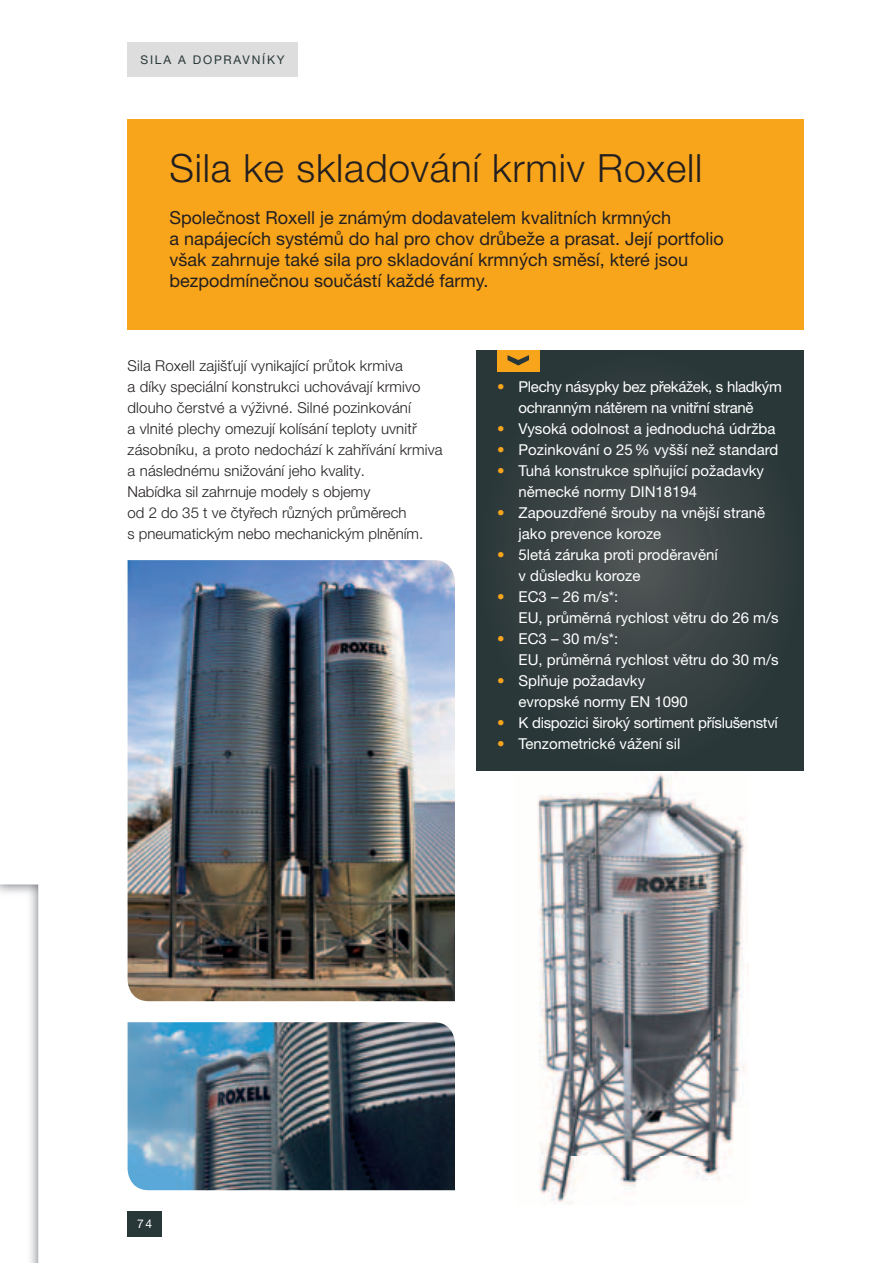
<style>
.page{position:relative;width:893px;height:1263px;background:#fff}
.page>*{position:absolute;margin:0;border:0;box-sizing:border-box;transform-origin:0 0}
.t1{font:300 39px "Helvetica Neue LT Pro";letter-spacing:.02em;color:#231f20}
.t2{font:18px/21px "Helvetica Neue LT Pro";color:#231f20}
.t3{font:15px/21px "Helvetica Neue LT Pro";color:#fff}
.t4{font:300 15px/21px "Helvetica Neue LT Pro";letter-spacing:.01em;color:#231f20}
.t5{font:15px/21px "Helvetica Neue LT Pro";letter-spacing:-.02em;color:#fff;text-align:center}
.t6{font:12px "Helvetica Neue LT Pro";letter-spacing:.15em;color:#283737}
.t7{font:12px "Helvetica Neue LT Pro";color:#fff}
.s1{color:#f9a51b}
</style>
<div class="page">
<div style="left:128px;top:119px;width:676px;height:210px;background:#f9a51b"></div>
<img style="left:128px;top:560px;width:327px;height:441px">
<img style="left:128px;top:1022px;width:327px;height:168px">
<img style="left:516px;top:770px;width:279px;height:434px">
<svg style="left:476px;top:350px;width:328px;height:420px;background:#333e3f"></svg>
<div style="left:497px;top:350px;width:42px;height:21px;background:#f9a51b"></div>
<svg style="left:507px;top:355px;width:22px;height:10px"></svg>
<img style="left:0;top:884px;width:38px;height:379px">
<div style="left:128px;top:1211px;width:34px;height:26px;background:#283737"></div>
<div style="left:128px;top:43px;width:170px;height:34px;background:#dedddd"></div>
<p class="t6" style="left:140px;top:55px;width:146px">SILA A DOPRAVNÍKY</p>
<h1 class="t1" style="left:170px;top:154px;width:534px">Sila ke skladování krmiv Roxell</h1>
<p class="t2" style="left:170px;top:209px;width:556px">Společnost Roxell je známým dodavatelem kvalitních krmných<br>a napájecích systémů do hal pro chov drůbeže a prasat. Její portfolio však zahrnuje také sila pro skladování krmných směsí, které jsou bezpodmínečnou součástí každé farmy.</p>
<p class="t4" style="left:128px;top:357px;width:317px">Sila Roxell zajišťují vynikající průtok krmiva<br>a díky speciální konstrukci uchovávají krmivo dlouho čerstvé a výživné. Silné pozinkování<br>a vlnité plechy omezují kolísání teploty uvnitř zásobníku, a proto nedochází k zahřívání krmiva a následnému snižování jeho kvality.<br>Nabídka sil zahrnuje modely s objemy<br>od 2 do 35 t ve čtyřech různých průměrech<br>s pneumatickým nebo mechanickým plněním.</p>
<p class="t5" style="left:497px;top:378px;width:286px"><span class="s1">•</span> Plechy násypky bez překážek, s hladkým ochranným nátěrem na vnitřní straně</p>
<p class="t3" style="left:497px;top:420px;width:280px"><span class="s1">•</span> Vysoká odolnost a jednoduchá údržba</p>
<p class="t3" style="left:497px;top:441px;width:283px"><span class="s1">•</span> Pozinkování o 25 % vyšší než standard</p>
<p class="t3" style="left:518px;top:462px;width:247px;text-indent:-21px"><span class="s1">•</span> Tuhá konstrukce splňující požadavky německé normy DIN18194</p>
<p class="t3" style="left:518px;top:504px;width:248px;text-indent:-21px"><span class="s1">•</span> Zapouzdřené šrouby na vnější straně jako prevence koroze</p>
<p class="t3" style="left:518px;top:546px;width:201px;text-indent:-21px"><span class="s1">•</span> 5letá záruka proti proděravění v důsledku koroze</p>
<p class="t3" style="left:518px;top:588px;width:262px;text-indent:-21px"><span class="s1">•</span> EC3 – 26 m/s*:<br>EU, průměrná rychlost větru do 26 m/s</p>
<p class="t3" style="left:518px;top:630px;width:262px;text-indent:-21px"><span class="s1">•</span> EC3 – 30 m/s*:<br>EU, průměrná rychlost větru do 30 m/s</p>
<p class="t3" style="left:518px;top:672px;width:171px;text-indent:-21px"><span class="s1">•</span> Splňuje požadavky evropské normy EN 1090</p>
<p class="t5" style="left:497px;top:714px;width:282px"><span class="s1">•</span> K dispozici široký sortiment příslušenství</p>
<p class="t3" style="left:497px;top:735px;width:185px"><span class="s1">•</span> Tenzometrické vážení sil</p>
<p class="t7" style="left:137px;top:1220px;width:17px">74</p>
</div>
